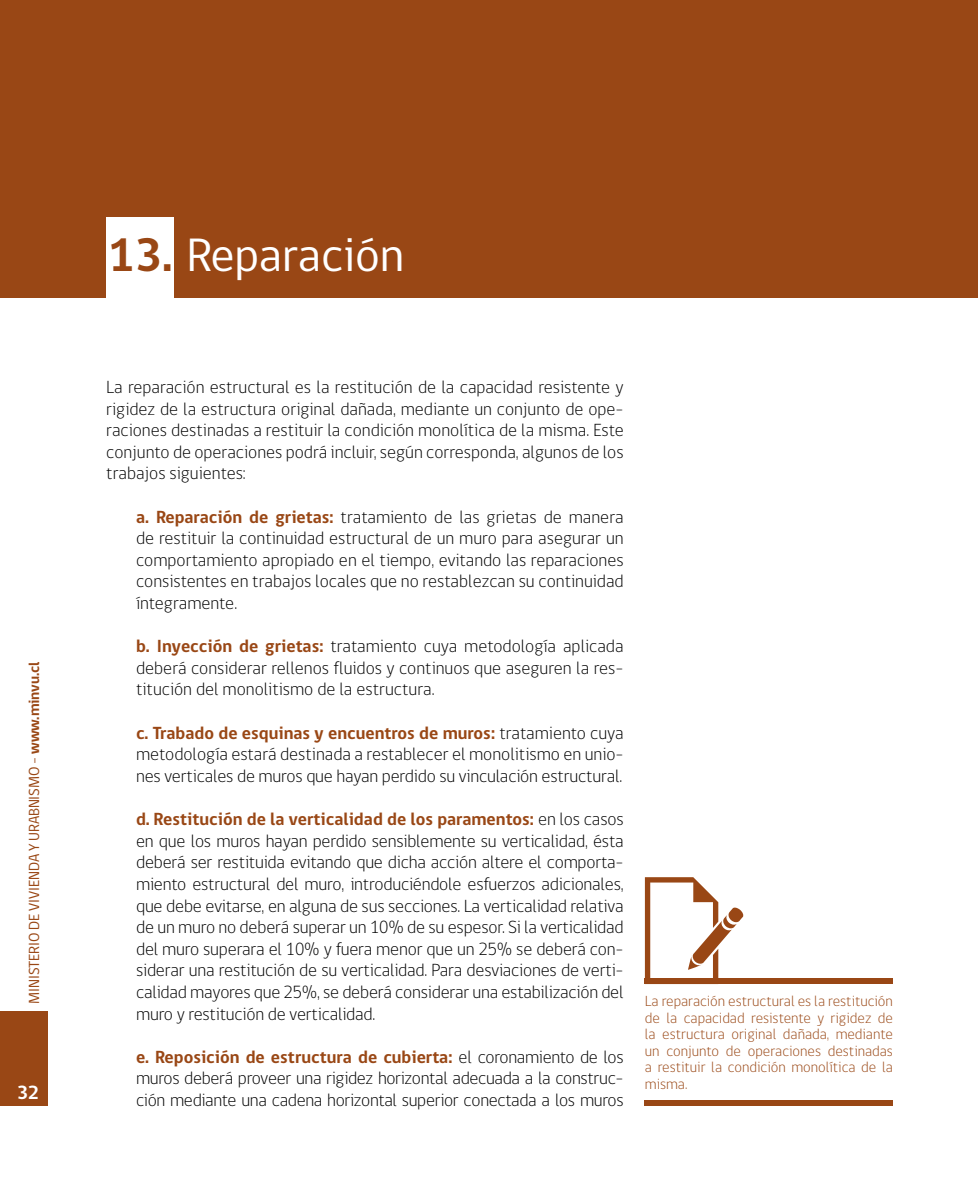
<style>
.page{position:relative;width:978px;height:1191px;background:#fff}
.page>*{position:absolute;margin:0;border:0;box-sizing:border-box;transform-origin:0 0}
.t1{font:48px "gob CL";color:#fff}
.t2{font:700 19.5px "gob CL";color:#fff}
.t3{font:300 18px/21.6px "gob CL";letter-spacing:-.01em;color:#000;text-align:justify}
.t4{font:300 15px/16.5px "gob CL";color:#994715;text-align:justify}
.t5{font:15px "gob CL";letter-spacing:-.01em;color:#994715}
.s1{font-weight:700}
.s2{font-weight:700;color:#994715}
</style>
<div class="page">
<div style="left:0;top:1011px;width:48px;height:95px;background:#994715"></div>
<div style="left:0;top:0;width:978px;height:298px;background:#994715"></div>
<div style="left:106px;top:217px;width:68px;height:106px;background:#fff"></div>
<div style="left:645px;top:978px;width:248px;height:6px;background:#994715"></div>
<div style="left:645px;top:1100px;width:248px;height:6px;background:#994715"></div>
<svg style="left:645px;top:877px;width:99px;height:101px"></svg>
<p class="t5" style="left:24px;top:1003px;width:343px;rotate:-90deg">MINISTERIO DE VIVIENDA Y URABNISMO - <span class="s1">www.minvu.cl</span></p>
<p class="t2" style="left:17px;top:1079px;width:24px">32</p>
<h1 class="t1" style="left:107px;top:222px;width:298px"><span class="s2">13.</span> Reparación</h1>
<p class="t3" style="left:106px;top:376px;width:519px">La reparación estructural es la restitución de la capacidad resistente y rigidez de la estructura original dañada, mediante un conjunto de ope&shy;raciones destinadas a restituir la condición monolítica de la misma. Este conjunto de operaciones podrá incluir, según corresponda, algunos de los trabajos siguientes:</p>
<p class="t3" style="left:136px;top:506px;width:489px"><span class="s2">a. Reparación de grietas:</span> tratamiento de las grietas de manera de restituir la continuidad estructural de un muro para asegurar un comportamiento apropiado en el tiempo, evitando las reparaciones consistentes en trabajos locales que no restablezcan su continuidad íntegramente.</p>
<p class="t3" style="left:136px;top:636px;width:489px"><span class="s2">b. Inyección de grietas:</span> tratamiento cuya metodología aplicada deberá considerar rellenos fluidos y continuos que aseguren la res&shy;titución del monolitismo de la estructura.</p>
<p class="t3" style="left:136px;top:722px;width:489px"><span class="s2">c. Trabado de esquinas y encuentros de muros:</span> tratamiento cuya metodología estará destinada a restablecer el monolitismo en unio&shy;nes verticales de muros que hayan perdido su vinculación estructural.</p>
<p class="t3" style="left:136px;top:808px;width:489px"><span class="s2">d. Restitución de la verticalidad de los paramentos:</span> en los casos en que los muros hayan perdido sensiblemente su verticalidad, ésta deberá ser restituida evitando que dicha acción altere el comporta&shy;miento estructural del muro, introduciéndole esfuerzos adicionales, que debe evitarse, en alguna de sus secciones. La verticalidad relativa de un muro no deberá superar un 10% de su espesor. Si la verticalidad del muro superara el 10% y fuera menor que un 25% se deberá con&shy;siderar una restitución de su verticalidad. Para desviaciones de verti&shy;calidad mayores que 25%, se deberá considerar una estabilización del muro y restitución de verticalidad.</p>
<p class="t3" style="left:136px;top:1046px;width:489px"><span class="s2">e. Reposición de estructura de cubierta:</span> el coronamiento de los muros deberá proveer una rigidez horizontal adecuada a la construc&shy;ción mediante una cadena horizontal superior conectada a los muros</p>
<p class="t4" style="left:645px;top:993px;width:250px">La reparación estructural es la restitución de la capacidad resistente y rigidez de la estructura original dañada, mediante un conjunto de operaciones destinadas a restituir la condición monolítica de la misma.</p>
</div>
